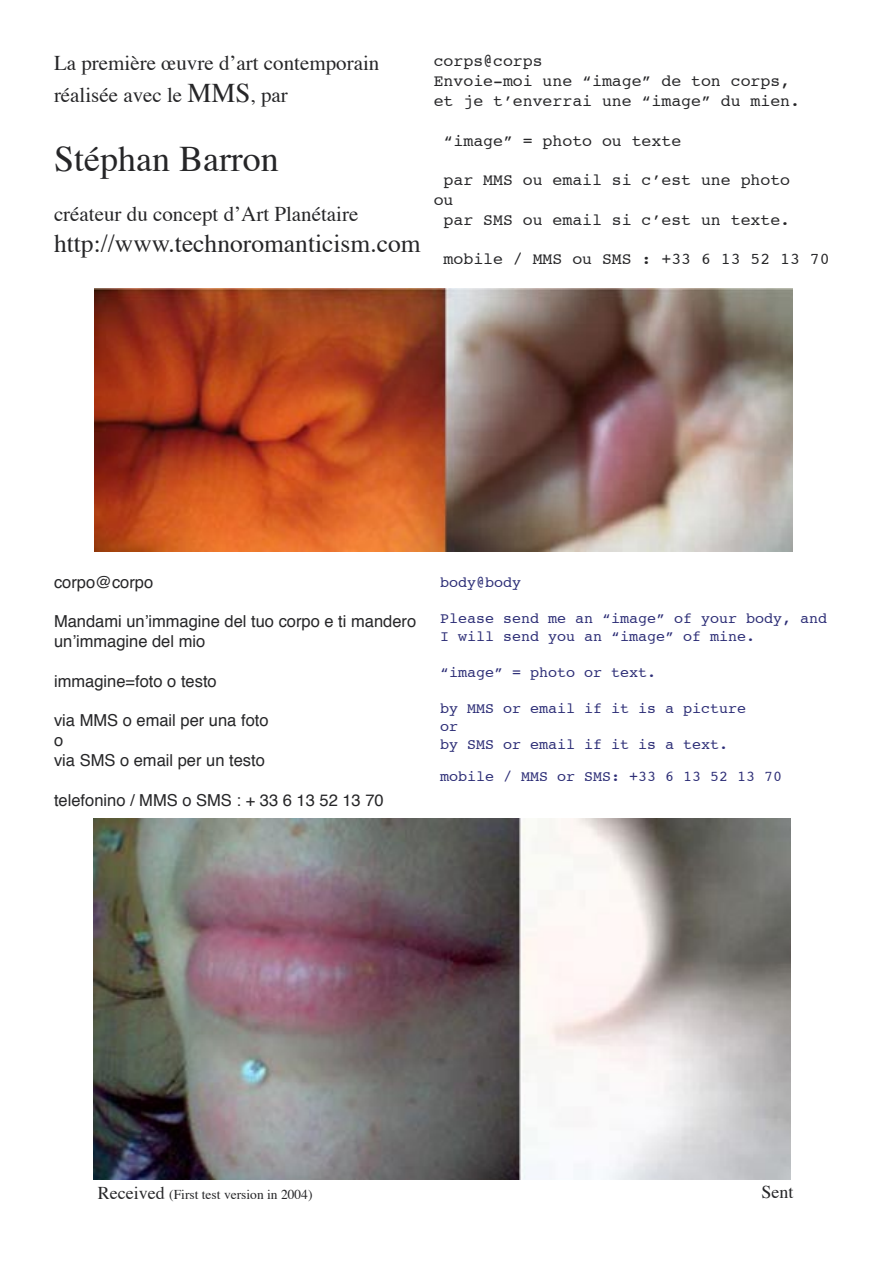
<style>
.page{position:relative;width:893px;height:1263px;background:#fff}
.page>*{position:absolute;margin:0;border:0;box-sizing:border-box;transform-origin:0 0}
.t1{font:36px "Times";color:#262628}
.t2{font:25.5px "Times";color:#262628}
.t3{font:21px "Times";color:#262628}
.t4{font:18px "Times";color:#262628}
.t5{font:16.5px "Courier";color:#262628}
.t6{font:16.5px/19.8px "Helvetica";color:#262628}
.t7{font:15px/18px "Courier";color:#2c2d76}
.t8{font:13.5px "Times";color:#262628}
.s1{font-size:27px}
.s2{font-size:18px}
</style>
<div class="page">
<img style="left:95px;top:288px;width:697px;height:264px">
<img style="left:94px;top:818px;width:697px;height:361px">
<p class="t3" style="left:54px;top:49px;width:327px">La première œuvre dʼart contemporain</p>
<p class="t3" style="left:54px;top:82px;width:235px">réalisée avec le <span class="s1">MMS</span>, par</p>
<p class="t1" style="left:54px;top:136px;width:226px">Stéphan Barron</p>
<p class="t3" style="left:54px;top:201px;width:306px">créateur du concept dʼArt Planétaire</p>
<p class="t2" style="left:54px;top:227px;width:368px">http://www.technoromanticism.com</p>
<p class="t5" style="left:434px;top:52px;width:110px">corps@corps</p>
<p class="t5" style="left:434px;top:72px;width:358px">Envoie-moi une “image” de ton corps,</p>
<p class="t5" style="left:434px;top:92px;width:368px">et je tʼenverrai une “image” du mien.</p>
<p class="t5" style="left:444px;top:131px;width:239px">“image” = photo ou texte</p>
<p class="t5" style="left:444px;top:171px;width:348px">par MMS ou email si cʼest une photo</p>
<p class="t5" style="left:434px;top:191px;width:21px">ou</p>
<p class="t5" style="left:444px;top:210px;width:348px">par SMS ou email si cʼest un texte.</p>
<p class="t5" style="left:444px;top:250px;width:388px">mobile / MMS ou SMS : +33 6 13 52 13 70</p>
<p class="t6" style="left:54px;top:573px;width:101px">corpo@corpo</p>
<p class="t6" style="left:54px;top:613px;width:364px">Mandami unʼimmagine del tuo corpo e ti mandero unʼimmagine del mio</p>
<p class="t6" style="left:54px;top:672px;width:164px">immagine=foto o testo</p>
<p class="t6" style="left:54px;top:712px;width:216px">via MMS o email per una foto</p>
<p class="t6" style="left:54px;top:732px;width:11px">o</p>
<p class="t6" style="left:54px;top:751px;width:212px">via SMS o email per un testo</p>
<p class="t6" style="left:54px;top:791px;width:331px">telefonino / MMS o SMS : + 33 6 13 52 13 70</p>
<p class="t7" style="left:440px;top:574px;width:82px">body@body</p>
<p class="t7" style="left:440px;top:610px;width:389px">Please send me an “image” of your body, and<br>I will send you an “image” of mine.</p>
<p class="t7" style="left:440px;top:664px;width:218px">“image” = photo or text.</p>
<p class="t7" style="left:440px;top:700px;width:308px">by MMS or email if it is a picture</p>
<p class="t7" style="left:440px;top:718px;width:19px">or</p>
<p class="t7" style="left:440px;top:736px;width:290px">by SMS or email if it is a text.</p>
<p class="t7" style="left:440px;top:769px;width:344px">mobile / MMS or SMS: +33 6 13 52 13 70</p>
<p class="t8" style="left:98px;top:1186px;width:216px"><span class="s2">Received</span> (First test version in 2004)</p>
<p class="t4" style="left:761px;top:1180px;width:34px">Sent</p>
</div>
